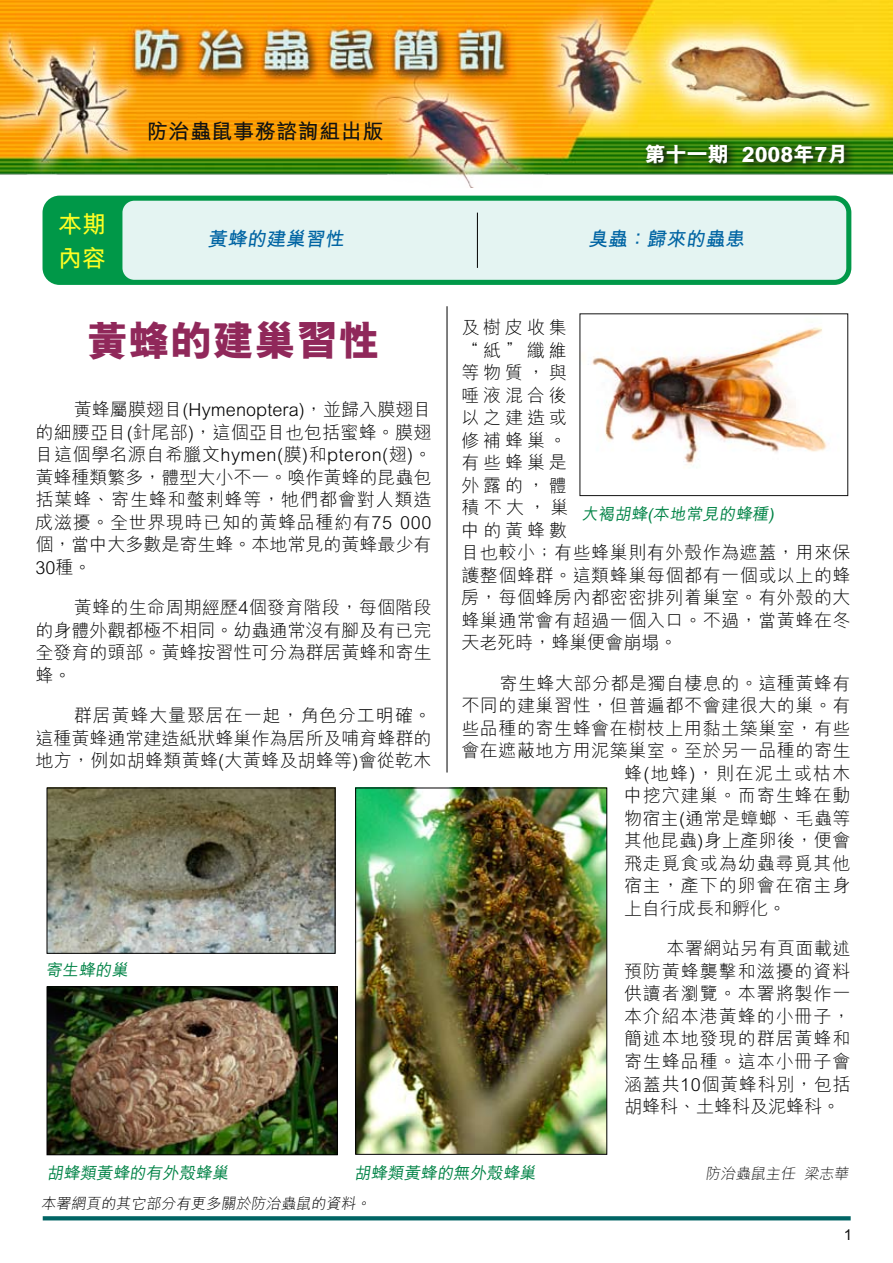
<style>
.page{position:relative;width:893px;height:1263px;background:#fff}
.page>*{position:absolute;margin:0;border:0;box-sizing:border-box;transform-origin:0 0}
.t1{font:800 42px "M Hei HK";color:#90285a}
.t2{font:700 24px/34.5px "M Hei HK";color:#ffff24}
.t3{font:800 21px "M Hei HK";color:#fff}
.t4{font:700 21px "M Hei HK";letter-spacing:.025em;color:#121212}
.t5{font:700 19.5px "M Hei HK";color:#0064a3}
.t6{font:300 18px/22.5px "M Hei HK";letter-spacing:.03em;color:#000;text-align:justify}
.t7{font:300 18px "M Hei HK";letter-spacing:.055em;color:#000}
.t8{font:300 18px "M Hei HK";letter-spacing:.075em;color:#000}
.t9{font:300 18px "M Hei HK";color:#000}
.t10{font:500 16.5px "M Hei HK";color:#008346}
.t11{font:300 15px "M Hei HK";color:#000}
.t12{font:300 15px "M Hei HK";color:#121212}
.t13{font:700 15px "M Hei HK";color:#121212}
</style>
<div class="page">
<img style="left:0;top:0;width:893px;height:187px">
<div style="left:43px;top:196px;width:808px;height:89px;background:#009848;border-radius:17px"></div>
<div style="left:122px;top:201px;width:724px;height:79px;background:#e4f4f2;border-radius:12px"></div>
<svg style="left:43px;top:1216px;width:808px;height:4px;background:#0d6c6c"></svg>
<svg style="left:640px;top:139px;width:253px;height:48px"></svg>
<hr style="left:447px;top:306px;width:1px;height:466px;background:#000">
<hr style="left:477px;top:213px;width:1px;height:55px;background:#000">
<img style="left:357px;top:790px;width:248px;height:362px">
<div style="left:355px;top:788px;width:252px;height:366px;border:1px solid #000"></div>
<img style="left:49px;top:790px;width:284px;height:161px">
<div style="left:47px;top:788px;width:288px;height:165px;border:1px solid #000"></div>
<img style="left:49px;top:988px;width:287px;height:165px">
<div style="left:47px;top:986px;width:291px;height:169px;border:1px solid #000"></div>
<img style="left:588px;top:327px;width:239px;height:141px">
<div style="left:580px;top:314px;width:268px;height:182px;border:1px solid #121212"></div>
<h2 class="t2" style="left:58px;top:205px;width:50px">本期內容</h2>
<p class="t4" style="left:147px;top:116px;width:238px">防治蟲鼠事務諮詢組出版</p>
<p class="t3" style="left:645px;top:140px;width:205px">第十一期 2008年7月</p>
<p class="t5" style="left:208px;top:224px;width:142px">黃蜂的建巢習性</p>
<p class="t5" style="left:588px;top:224px;width:161px">臭蟲：歸來的蟲患</p>
<h1 class="t1" style="left:87px;top:313px;width:295px">黃蜂的建巢習性</h1>
<p class="t6" style="left:36px;top:397px;width:398px;text-indent:38px">黃蜂屬膜翅目(Hymenoptera)，並歸入膜翅目的細腰亞目(針尾部)，這個亞目也包括蜜蜂。膜翅目這個學名源自希臘文hymen(膜)和pteron(翅)。黃蜂種類繁多，體型大小不一。喚作黃蜂的昆蟲包括葉蜂、寄生蜂和螫剌蜂等，牠們都會對人類造成滋擾。全世界現時已知的黃蜂品種約有75 000個，當中大多數是寄生蜂。本地常見的黃蜂最少有30種。</p>
<p class="t6" style="left:36px;top:595px;width:398px;text-indent:38px">黃蜂的生命周期經歷4個發育階段，每個階段的身體外觀都極不相同。幼蟲通常沒有腳及有已完全發育的頭部。黃蜂按習性可分為群居黃蜂和寄生蜂。</p>
<p class="t6" style="left:36px;top:703px;width:398px;text-indent:38px">群居黃蜂大量聚居在一起，角色分工明確。這種黃蜂通常建造紙狀蜂巢作為居所及哺育蜂群的地方，例如胡蜂類黃蜂(大黃蜂及胡蜂等)會從乾木</p>
<p class="t10" style="left:45px;top:958px;width:87px">寄生蜂的巢</p>
<p class="t6" style="left:461px;top:316px;width:391px;text-align:left">及樹皮收集<br>“紙”纖維<br>等物質，與<br>唾液混合後<br>以之建造或<br>修補蜂巢。<br>有些蜂巢是<br>外露的，體<br>積不大，巢<br>中的黃蜂數<br>目也較小；有些蜂巢則有外殼作為遮蓋，用來保護整個蜂群。這類蜂巢每個都有一個或以上的蜂房，每個蜂房內都密密排列着巢室。有外殼的大蜂巢通常會有超過一個入口。不過，當黃蜂在冬天老死時，蜂巢便會崩塌。</p>
<p class="t6" style="left:500px;top:671px;width:352px">寄生蜂大部分都是獨自棲息的。這種黃蜂有</p>
<p class="t6" style="left:461px;top:694px;width:391px">不同的建巢習性，但普遍都不會建很大的巢。有</p>
<p class="t6" style="left:461px;top:716px;width:391px">些品種的寄生蜂會在樹枝上用黏土築巢室，有些</p>
<p class="t6" style="left:461px;top:739px;width:391px">會在遮蔽地方用泥築巢室。至於另一品種的寄生</p>
<p class="t8" style="left:624px;top:761px;width:228px">蜂(地蜂)，則在泥土或枯木</p>
<p class="t7" style="left:624px;top:783px;width:228px">中挖穴建巢。而寄生蜂在動</p>
<p class="t6" style="left:624px;top:806px;width:228px">物宿主(通常是蟑螂、毛蟲等</p>
<p class="t6" style="left:624px;top:829px;width:228px">其他昆蟲)身上產卵後，便會</p>
<p class="t7" style="left:624px;top:851px;width:228px">飛走覓食或為幼蟲尋覓其他</p>
<p class="t7" style="left:624px;top:873px;width:228px">宿主，產下的卵會在宿主身</p>
<p class="t9" style="left:624px;top:896px;width:163px">上自行成長和孵化。</p>
<p class="t6" style="left:624px;top:937px;width:228px;text-indent:43px">本署網站另有頁面載述預防黃蜂襲擊和滋擾的資料供讀者瀏覽。本署將製作一本介紹本港黃蜂的小冊子，簡述本地發現的群居黃蜂和寄生蜂品種。這本小冊子會涵蓋共10個黃蜂科別，包括胡蜂科、土蜂科及泥蜂科。</p>
<p class="t10" style="left:581px;top:502px;width:197px">大褐胡蜂(本地常見的蜂種)</p>
<p class="t10" style="left:47px;top:1161px;width:186px">胡蜂類黃蜂的有外殼蜂巢</p>
<p class="t11" style="left:41px;top:1193px;width:334px">本署網頁的其它部分有更多關於防治蟲鼠的資料。</p>
<p class="t10" style="left:354px;top:1161px;width:186px">胡蜂類黃蜂的無外殼蜂巢</p>
<p class="t12" style="left:706px;top:1162px;width:148px">防治蟲鼠主任 梁志華</p>
<p class="t13" style="left:844px;top:1224px;width:10px">1</p>
</div>
